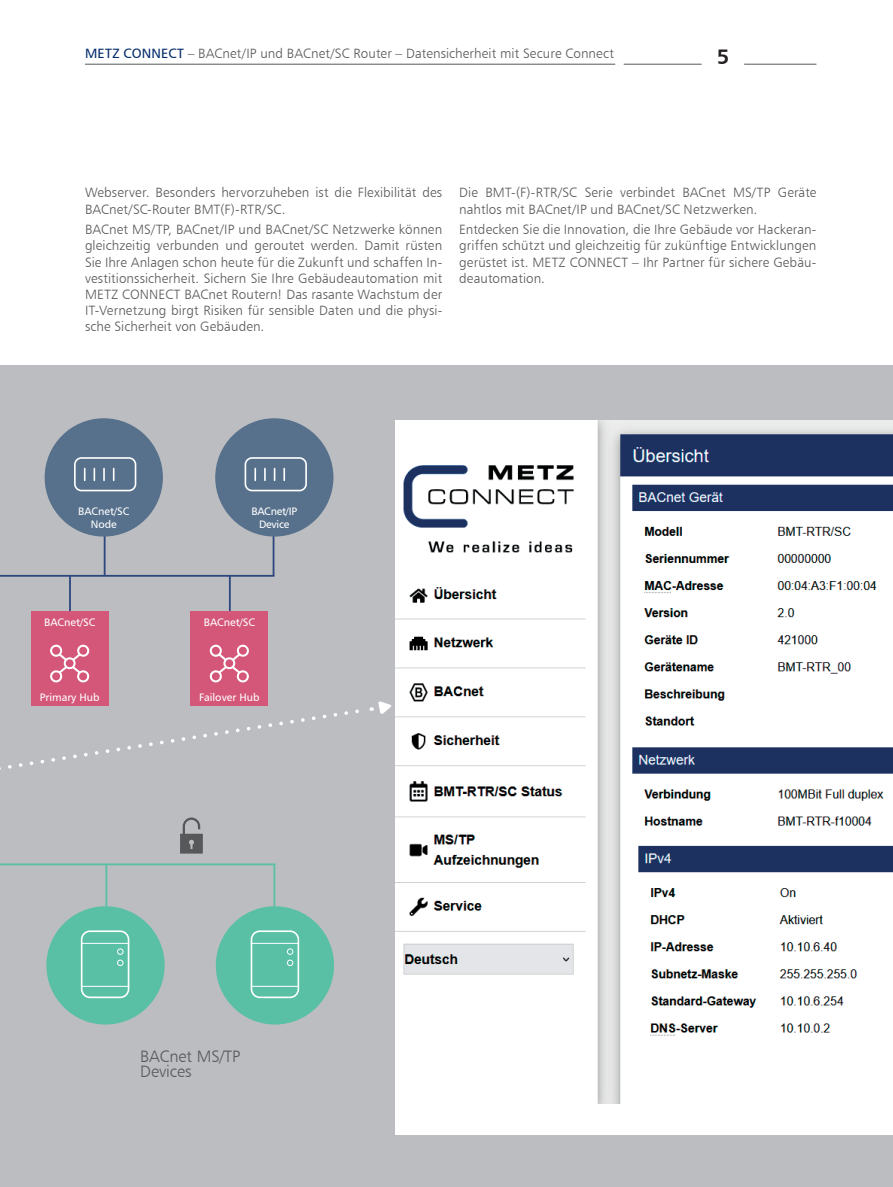
<style>
.page{position:relative;width:893px;height:1187px;background:#fff}
.page>*{position:absolute;margin:0;border:0;box-sizing:border-box;transform-origin:0 0}
.t1{font:21px "Humanist 777 BT Bold B";color:#231f20}
.t2{font:16.5px/15.8px "Humanist 777 BT Light B";color:#57585a}
.Fließtext{font:13.5px/16.2px "Humanist 777 BT Light B";letter-spacing:.01em;color:#57585a}
.t3{font:10.8px/13px "Humanist 777 BT Roman B";color:#fff;text-align:center}
.t4{font:10.8px/13px "Humanist 777 BT Roman B";letter-spacing:-.02em;color:#fff;text-align:center}
.s1{font-family:"Humanist 777 BT Roman B";color:#002a69}
</style>
<div class="page">
<hr style="left:85px;top:64px;width:530px;height:1px;background:#57585a">
<hr style="left:624px;top:64px;width:78px;height:1px;background:#57585a">
<hr style="left:744px;top:64px;width:72px;height:1px;background:#57585a">
<div style="left:0;top:366px;width:893px;height:820px;background:#bcbdc0"></div>
<hr style="left:0;top:575px;width:274px;height:1px;background:#2c467e">
<hr style="left:104px;top:504px;width:2px;height:71px;background:#2c467e">
<hr style="left:273px;top:504px;width:1px;height:71px;background:#2c467e">
<hr style="left:0;top:863px;width:275px;height:2px;background:#59c0a6">
<hr style="left:105px;top:863px;width:2px;height:43px;background:#59c0a6">
<hr style="left:273px;top:863px;width:2px;height:43px;background:#59c0a6">
<div style="left:45px;top:418px;width:118px;height:118px;background:#57708c;border-radius:50%"></div>
<div style="left:74px;top:457px;width:62px;height:34px;border:2px solid #fff;border-radius:7px"></div>
<svg style="left:84px;top:468px;width:2px;height:12px"></svg>
<svg style="left:94px;top:468px;width:1px;height:12px"></svg>
<svg style="left:103px;top:468px;width:2px;height:12px"></svg>
<svg style="left:113px;top:468px;width:1px;height:12px"></svg>
<div style="left:215px;top:418px;width:118px;height:118px;background:#57708c;border-radius:50%"></div>
<div style="left:245px;top:457px;width:62px;height:34px;border:2px solid #fff;border-radius:7px"></div>
<svg style="left:254px;top:468px;width:2px;height:12px"></svg>
<svg style="left:264px;top:468px;width:2px;height:12px"></svg>
<svg style="left:274px;top:468px;width:1px;height:12px"></svg>
<svg style="left:283px;top:468px;width:2px;height:12px"></svg>
<div style="left:46px;top:906px;width:119px;height:118px;background:#59c0a6;border-radius:50%"></div>
<div style="left:81px;top:930px;width:48px;height:68px;border:2px solid #fff;border-radius:8px"></div>
<hr style="left:81px;top:942px;width:48px;height:1px;background:#fff">
<hr style="left:81px;top:985px;width:48px;height:1px;background:#fff">
<svg style="left:117px;top:948px;width:6px;height:17px"></svg>
<div style="left:216px;top:906px;width:118px;height:118px;background:#59c0a6;border-radius:50%"></div>
<div style="left:251px;top:930px;width:48px;height:68px;border:2px solid #fff;border-radius:8px"></div>
<hr style="left:251px;top:942px;width:48px;height:1px;background:#fff">
<hr style="left:251px;top:985px;width:48px;height:1px;background:#fff">
<svg style="left:287px;top:948px;width:6px;height:17px"></svg>
<div style="left:396px;top:420px;width:497px;height:715px;background:#fff"></div>
<img style="left:396px;top:420px;width:497px;height:683px">
<svg style="left:378px;top:701px;width:13px;height:13px"></svg>
<svg style="left:0;top:705px;width:372px;height:65px"></svg>
<svg style="left:180px;top:817px;width:23px;height:36px"></svg>
<hr style="left:69px;top:576px;width:2px;height:72px;background:#2c467e">
<div style="left:31px;top:611px;width:77px;height:95px;background:#d45679"></div>
<svg style="left:50px;top:644px;width:40px;height:39px"></svg>
<hr style="left:229px;top:575px;width:2px;height:73px;background:#2c467e">
<div style="left:190px;top:611px;width:78px;height:95px;background:#d45679"></div>
<svg style="left:209px;top:644px;width:40px;height:39px"></svg>
<p class="Fließtext" style="left:85px;top:45px;width:530px"><span class="s1">METZ CONNECT</span> – BACnet/IP und BACnet/SC Router – Datensicherheit mit Secure Connect</p>
<h1 class="t1" style="left:717px;top:43px;width:14px">5</h1>
<p class="Fließtext" style="left:85px;top:184px;width:359px">Webserver. Besonders hervorzuheben ist die Flexibilität des<br>BACnet/SC-Router BMT(F)-RTR/SC.</p>
<p class="Fließtext" style="left:85px;top:221px;width:359px;text-align:justify">BACnet MS/TP, BACnet/IP und BACnet/SC Netzwerke können gleichzeitig verbunden und geroutet werden. Damit rüsten Sie Ihre Anlagen schon heute für die Zukunft und schaffen In&shy;vestitionssicherheit. Sichern Sie Ihre Gebäudeautomation mit METZ CONNECT BACnet Routern! Das rasante Wachstum der IT-Vernetzung birgt Risiken für sensible Daten und die physi&shy;sche Sicherheit von Gebäuden.</p>
<p class="Fließtext" style="left:459px;top:184px;width:359px">Die BMT-(F)-RTR/SC Serie verbindet BACnet MS/TP Geräte nahtlos mit BACnet/IP und BACnet/SC Netzwerken.</p>
<p class="Fließtext" style="left:459px;top:221px;width:359px;text-align:justify">Entdecken Sie die Innovation, die Ihre Gebäude vor Hackeran&shy;griffen schützt und gleichzeitig für zukünftige Entwicklungen gerüstet ist. METZ CONNECT – Ihr Partner für sichere Gebäu&shy;deautomation.</p>
<p class="t3" style="left:78px;top:505px;width:53px">BACnet/SC<br>Node</p>
<p class="t4" style="left:251px;top:505px;width:47px">BACnet/IP<br>Device</p>
<p class="t3" style="left:44px;top:615px;width:53px">BACnet/SC</p>
<p class="t3" style="left:40px;top:690px;width:61px">Primary Hub</p>
<p class="t3" style="left:204px;top:615px;width:53px">BACnet/SC</p>
<p class="t3" style="left:199px;top:690px;width:62px">Failover Hub</p>
<p class="t2" style="left:140px;top:1047px;width:102px">BACnet MS/TP<br>Devices</p>
</div>
